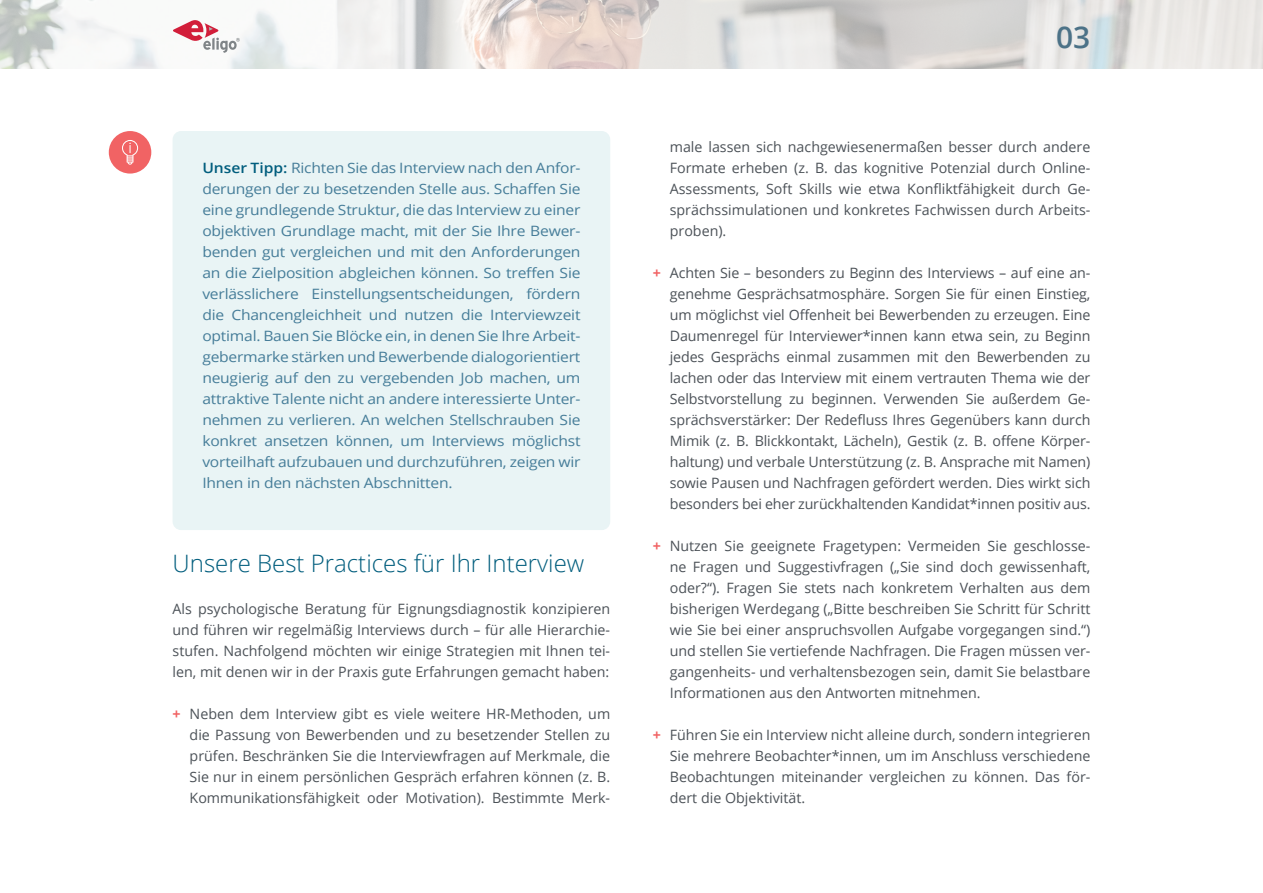
<style>
.page{position:relative;width:1263px;height:893px;background:#fff}
.page>*{position:absolute;margin:0;border:0;box-sizing:border-box;transform-origin:0 0}
.t1{font:600 30px "Open Sans";color:#4c7287}
.t2{font:300 24px "Open Sans";color:#005d7d}
.t3{font:14.25px/21px "Open Sans";color:#4c5258;text-align:justify}
.t4{font:14.25px/21px "Open Sans";letter-spacing:-.015em;color:#467d99;text-align:justify;scale:1.1 1}
.s1{font-weight:600;color:#005d7d}
.s2{font-weight:700;color:#f16364}
</style>
<div class="page">
<img style="left:0;top:0;width:1263px;height:68px">
<div style="left:173px;top:131px;width:437px;height:399px;background:#e9f4f5;border-radius:9px"></div>
<svg style="left:173px;top:20px;width:67px;height:33px"></svg>
<div style="left:109px;top:131px;width:42px;height:43px;background:#f16364;border-radius:50%"></div>
<svg style="left:122px;top:140px;width:16px;height:25px"></svg>
<p class="t4" style="left:202px;top:157px;width:345px"><span class="s1">Unser Tipp:</span> Richten Sie das Interview nach den Anfor&shy;derungen der zu besetzenden Stelle aus. Schaffen Sie eine grundlegende Struktur, die das Interview zu einer objektiven Grundlage macht, mit der Sie Ihre Bewer&shy;benden gut vergleichen und mit den Anforderungen an die Zielposition abgleichen können. So treffen Sie verlässlichere Einstellungsentscheidungen, fördern die Chancengleichheit und nutzen die Interviewzeit optimal. Bauen Sie Blöcke ein, in denen Sie Ihre Arbeit&shy;gebermarke stärken und Bewerbende dialogorientiert neugierig auf den zu vergebenden Job machen, um attraktive Talente nicht an andere interessierte Unter&shy;nehmen zu verlieren. An welchen Stellschrauben Sie konkret ansetzen können, um Interviews möglichst vorteilhaft aufzubauen und durchzuführen, zeigen wir Ihnen in den nächsten Abschnitten.</p>
<h2 class="t2" style="left:173px;top:547px;width:413px">Unsere Best Practices für Ihr Interview</h2>
<p class="t3" style="left:173px;top:598px;width:439px">Als psychologische Beratung für Eignungsdiagnostik konzipieren und führen wir regelmäßig Interviews durch – für alle Hierarchie&shy;stufen. Nachfolgend möchten wir einige Strategien mit Ihnen tei&shy;len, mit denen wir in der Praxis gute Erfahrungen gemacht haben:</p>
<p class="t3" style="left:190px;top:703px;width:422px;text-indent:-17px"><span class="s2">+</span> Neben dem Interview gibt es viele weitere HR-Methoden, um die Passung von Bewerbenden und zu besetzender Stellen zu prüfen. Beschränken Sie die Interviewfragen auf Merkmale, die Sie nur in einem persönlichen Gespräch erfahren können (z. B.<br>Kommunikationsfähigkeit oder Motivation). Bestimmte Merk-</p>
<h1 class="t1" style="left:1056px;top:16px;width:36px">03</h1>
<p class="t3" style="left:670px;top:136px;width:422px">male lassen sich nachgewiesenermaßen besser durch andere Formate erheben (z. B. das kognitive Potenzial durch Online-Assessments, Soft Skills wie etwa Konfliktfähigkeit durch Ge&shy;sprächssimulationen und konkretes Fachwissen durch Arbeits&shy;proben).</p>
<p class="t3" style="left:670px;top:262px;width:422px;text-indent:-17px"><span class="s2">+</span> Achten Sie – besonders zu Beginn des Interviews – auf eine an&shy;genehme Gesprächsatmosphäre. Sorgen Sie für einen Einstieg, um möglichst viel Offenheit bei Bewerbenden zu erzeugen. Eine Daumenregel für Interviewer*innen kann etwa sein, zu Beginn jedes Gesprächs einmal zusammen mit den Bewerbenden zu lachen oder das Interview mit einem vertrauten Thema wie der Selbstvorstellung zu beginnen. Verwenden Sie außerdem Ge&shy;sprächsverstärker: Der Redefluss Ihres Gegenübers kann durch Mimik (z. B. Blickkontakt, Lächeln), Gestik (z. B. offene Körper&shy;haltung) und verbale Unterstützung (z. B. Ansprache mit Namen) sowie Pausen und Nachfragen gefördert werden. Dies wirkt sich besonders bei eher zurückhaltenden Kandidat*innen positiv aus.</p>
<p class="t3" style="left:670px;top:535px;width:422px;text-indent:-17px"><span class="s2">+</span> Nutzen Sie geeignete Fragetypen: Vermeiden Sie geschlosse&shy;ne Fragen und Suggestivfragen („Sie sind doch gewissenhaft, oder?“). Fragen Sie stets nach konkretem Verhalten aus dem bisherigen Werdegang („Bitte beschreiben Sie Schritt für Schritt wie Sie bei einer anspruchsvollen Aufgabe vorgegangen sind.“) und stellen Sie vertiefende Nachfragen. Die Fragen müssen ver&shy;gangenheits- und verhaltensbezogen sein, damit Sie belastbare Informationen aus den Antworten mitnehmen.</p>
<p class="t3" style="left:670px;top:724px;width:422px;text-indent:-17px"><span class="s2">+</span> Führen Sie ein Interview nicht alleine durch, sondern integrieren Sie mehrere Beobachter*innen, um im Anschluss verschiedene Beobachtungen miteinander vergleichen zu können. Das för&shy;dert die Objektivität.</p>
</div>
